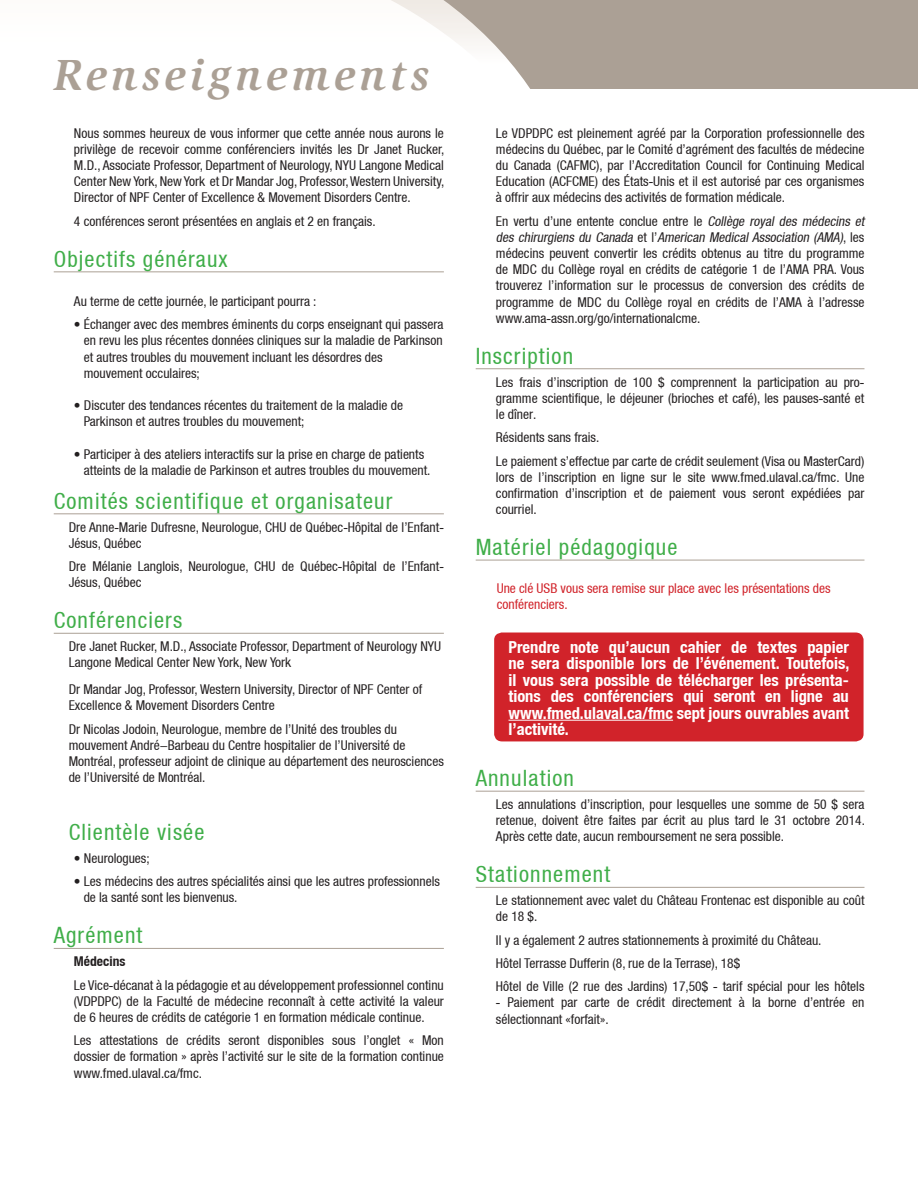
<style>
.page{position:relative;width:918px;height:1188px;background:#fff}
.page>*{position:absolute;margin:0;border:0;box-sizing:border-box;transform-origin:0 0}
.t1{font:italic 700 45px "Slimbach ITC";letter-spacing:.1em;color:#aba095}
.titre{font:condensed 22.5px "Helvetica Neue LT";letter-spacing:.05em;color:#40ae49}
.texte_courant{font:condensed 22.5px "Helvetica Neue LT";letter-spacing:.05em;color:#40ae49}
.t2{font:700 condensed 16.5px/16.5px "Helvetica Neue LT";color:#fff;text-align:justify}
.texte_courant-2{font:condensed 13.5px/16.2px "Helvetica Neue LT";color:#231f20}
.t3{font:condensed 13.5px/16.2px "Helvetica Neue LT";color:#d1232a}
.texte_courant-3{font:700 condensed 13.5px "Helvetica Neue LT";color:#231f20}
.s1{font-family:"Arial";font-stretch:normal}
.s2{font-style:italic}
</style>
<div class="page">
<div style="left:0;top:0;width:918px;height:89px;background:#aba095"></div>
<svg style="left:0;top:0;width:530px;height:89px;background:#f8f6f5"></svg>
<hr style="left:476px;top:368px;width:388px;height:1px;background:#aba095">
<hr style="left:476px;top:560px;width:388px;height:1px;background:#aba095">
<hr style="left:476px;top:791px;width:388px;height:1px;background:#aba095">
<hr style="left:476px;top:887px;width:388px;height:1px;background:#aba095">
<div style="left:494px;top:633px;width:370px;height:108px;background:#d1232a;border-radius:8px"></div>
<hr style="left:509px;top:720px;width:164px;height:1px;background:#fff">
<hr style="left:54px;top:272px;width:390px;height:1px;background:#aba095">
<hr style="left:54px;top:514px;width:390px;height:1px;background:#aba095">
<hr style="left:54px;top:633px;width:390px;height:1px;background:#aba095">
<hr style="left:54px;top:948px;width:390px;height:1px;background:#aba095">
<p class="t1" style="left:54px;top:50px;width:377px">Renseignements</p>
<p class="texte_courant-2" style="left:74px;top:125px;width:372px;text-align:justify">Nous sommes heureux de vous informer que cette année nous aurons le privilège de recevoir comme conférenciers invités les Dr Janet Rucker, M.D., Associate Professor, Department of Neurology, NYU Langone Medical Center New York, New York et Dr Mandar Jog, Professor, Western University, Director of NPF Center of Excellence &amp; Movement Disorders Centre.</p>
<p class="texte_courant-2" style="left:74px;top:213px;width:303px">4 conférences seront présentées en anglais et 2 en français.</p>
<p class="titre" style="left:54px;top:246px;width:176px">Objectifs généraux</p>
<p class="texte_courant-2" style="left:74px;top:293px;width:244px">Au terme de cette journée, le participant pourra :</p>
<p class="texte_courant-2" style="left:74px;top:316px;width:371px">• Échanger avec des membres éminents du corps enseignant qui passera</p>
<p class="texte_courant-2" style="left:84px;top:332px;width:360px">en revu les plus récentes données cliniques sur la maladie de Parkinson</p>
<p class="texte_courant-2" style="left:84px;top:349px;width:300px">et autres troubles du mouvement incluant les désordres des</p>
<p class="texte_courant-2" style="left:84px;top:365px;width:118px">mouvement occulaires;</p>
<p class="texte_courant-2" style="left:74px;top:397px;width:331px">• Discuter des tendances récentes du traitement de la maladie de</p>
<p class="texte_courant-2" style="left:84px;top:413px;width:222px">Parkinson et autres troubles du mouvement;</p>
<p class="texte_courant-2" style="left:74px;top:446px;width:352px">• Participer à des ateliers interactifs sur la prise en charge de patients</p>
<p class="texte_courant-2" style="left:84px;top:462px;width:348px">atteints de la maladie de Parkinson et autres troubles du mouvement.</p>
<p class="titre" style="left:54px;top:488px;width:340px">Comités scientifique et organisateur</p>
<p class="texte_courant-2" style="left:69px;top:519px;width:377px">Dre Anne<span class="s1">-</span>Marie Dufresne, Neurologue, CHU de Québec<span class="s1">-</span>Hôpital de l’Enfant<span class="s1">-<br></span>Jésus, Québec</p>
<p class="texte_courant-2" style="left:69px;top:558px;width:377px">Dre Mélanie Langlois, Neurologue, CHU de Québec<span class="s1">-</span>Hôpital de l’Enfant<span class="s1">-<br></span>Jésus, Québec</p>
<p class="titre" style="left:54px;top:607px;width:130px">Conférenciers</p>
<p class="texte_courant-2" style="left:69px;top:638px;width:374px">Dre Janet Rucker, M.D., Associate Professor, Department of Neurology NYU<br>Langone Medical Center New York, New York</p>
<p class="texte_courant-2" style="left:69px;top:681px;width:355px">Dr Mandar Jog, Professor, Western University, Director of NPF Center of<br>Excellence &amp; Movement Disorders Centre</p>
<p class="texte_courant-2" style="left:69px;top:721px;width:377px">Dr Nicolas Jodoin, Neurologue, membre de l’Unité des troubles du mouvement André-Barbeau du Centre hospitalier de l’Université de Montréal, professeur adjoint de clinique au département des neurosciences de l’Université de Montréal.</p>
<p class="texte_courant" style="left:69px;top:819px;width:137px">Clientèle visée</p>
<p class="texte_courant-2" style="left:74px;top:850px;width:77px">• Neurologues;</p>
<p class="texte_courant-2" style="left:84px;top:873px;width:358px;text-indent:-10px">• Les médecins des autres spécialités ainsi que les autres professionnels de la santé sont les bienvenus.</p>
<p class="titre" style="left:54px;top:922px;width:90px">Agrément</p>
<p class="texte_courant-3" style="left:74px;top:953px;width:53px">Médecins</p>
<p class="texte_courant-2" style="left:74px;top:977px;width:371px;text-align:justify">Le Vice<span class="s1">-</span>décanat à la pédagogie et au développement professionnel continu (VDPDPC) de la Faculté de médecine reconnaît à cette activité la valeur de 6 heures de crédits de catégorie 1 en formation médicale continue.</p>
<p class="texte_courant-2" style="left:74px;top:1032px;width:371px;text-align:justify">Les attestations de crédits seront disponibles sous l’onglet « Mon dossier de formation » après l’activité sur le site de la formation continue www.fmed.ulaval.ca/fmc.</p>
<p class="texte_courant-2" style="left:496px;top:125px;width:370px;text-align:justify">Le VDPDPC est pleinement agréé par la Corporation professionnelle des médecins du Québec, par le Comité d’agrément des facultés de médecine du Canada (CAFMC), par l’Accreditation Council for Continuing Medical Education (ACFCME) des États<span class="s1">-</span>Unis et il est autorisé par ces organismes à offrir aux médecins des activités de formation médicale.</p>
<p class="texte_courant-2" style="left:496px;top:213px;width:373px">En vertu d’une entente conclue entre le <span class="s2">Collège royal des médecins et des chirurgiens du Canada</span> e t l ’ <span class="s2">American Medical Association (AMA)</span>, l e s médecins peuvent convertir les crédits obtenus au titre du programme de MDC du Collège royal en crédits de catégorie 1 de l’AMA PRA. Vous trouverez l’information sur le processus de conversion des crédits de programme de MDC du Collège royal en crédits de l’AMA à l’adresse www.ama<span class="s1">-</span>assn.org/go/internationalcme.</p>
<p class="titre" style="left:476px;top:343px;width:99px">Inscription</p>
<p class="texte_courant-2" style="left:496px;top:374px;width:370px;text-align:justify">Les frais d’inscription de 100 $ comprennent la participation au pro&shy;gramme scientifique, le déjeuner (brioches et café), les pauses<span class="s1">-</span>santé et le dîner.</p>
<p class="texte_courant-2" style="left:496px;top:429px;width:105px">Résidents sans frais.</p>
<p class="texte_courant-2" style="left:496px;top:453px;width:370px;text-align:justify">Le paiement s’effectue par carte de crédit seulement (Visa ou MasterCard) lors de l’inscription en ligne sur le site www.fmed.ulaval.ca/fmc. Une confirmation d’inscription et de paiement vous seront expédiées par courriel.</p>
<p class="titre" style="left:476px;top:534px;width:203px">Matériel pédagogique</p>
<p class="t3" style="left:497px;top:580px;width:335px">Une clé USB vous sera remise sur place avec les présentations des conférenciers.</p>
<p class="t2" style="left:509px;top:638px;width:342px">Prendre note qu’aucun cahier de textes papier ne sera disponible lors de l’événement. Toutefois, il vous sera possible de télécharger les présenta&shy;tions des conférenciers qui seront en ligne au www.fmed.ulaval.ca/fmc sept jours ouvrables avant l’activité.</p>
<p class="titre" style="left:476px;top:765px;width:100px">Annulation</p>
<p class="texte_courant-2" style="left:496px;top:796px;width:371px;text-align:justify">Les annulations d’inscription, pour lesquelles une somme de 50 $ sera retenue, doivent être faites par écrit au plus tard le 31 octobre 2014.<br>Après cette date, aucun remboursement ne sera possible.</p>
<p class="titre" style="left:476px;top:861px;width:136px">Stationnement</p>
<p class="texte_courant-2" style="left:496px;top:892px;width:370px">Le stationnement avec valet du Château Frontenac est disponible au coût de 18 $.</p>
<p class="texte_courant-2" style="left:496px;top:932px;width:327px">Il y a également 2 autres stationnements à proximité du Château.</p>
<p class="texte_courant-2" style="left:496px;top:955px;width:246px">Hôtel Terrasse Dufferin (8, rue de la Terrase), 18$</p>
<p class="texte_courant-2" style="left:496px;top:978px;width:370px">Hôtel de Ville (2 rue des Jardins) 17,50$ <span class="s1">-</span> tarif spécial pour les hôtels</p>
<p class="texte_courant-2" style="left:496px;top:994px;width:370px"><span class="s1">-</span> Paiement par carte de crédit directement à la borne d’entrée en sélectionnant «forfait».</p>
</div>
